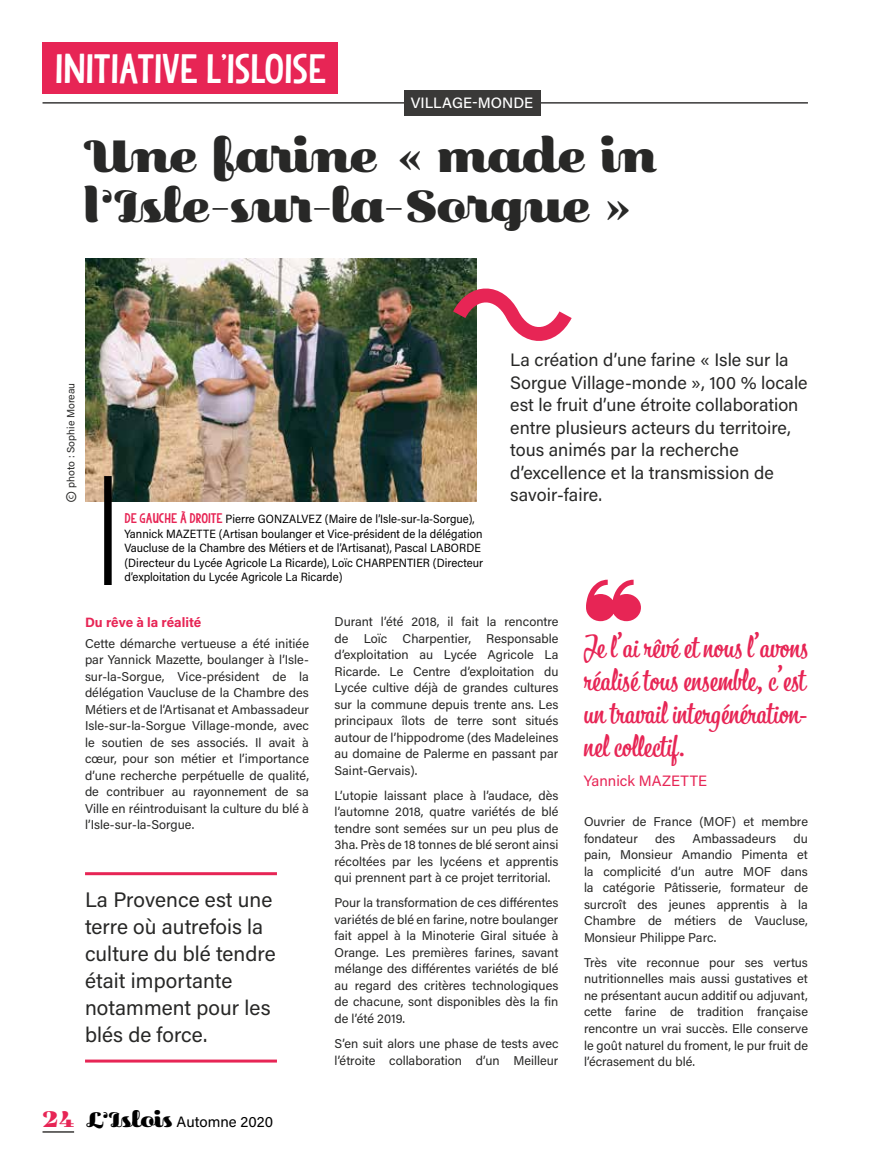
<style>
.page{position:relative;width:893px;height:1170px;background:#fff}
.page>*{position:absolute;margin:0;border:0;box-sizing:border-box;transform-origin:0 0}
.t1{font:45px/49.5px "Primot Pro";color:#282827}
.t2{font:37.5px "Jelly";color:#fff}
.t3{font:30px/33px "Bistro Script";color:#e72555;text-align:justify}
.t4{font:21px/27px "Acumin Variable Concept";letter-spacing:.02em;color:#282827}
.t5{font:18px/22.5px "Acumin Variable Concept";letter-spacing:.02em;color:#282827}
.t6{font:15px "Acumin Variable Concept";letter-spacing:.025em;color:#000}
.t7{font:15px "Acumin Variable Concept";letter-spacing:.02em;color:#e72555}
.t8{font:15px "Acumin Variable Concept";letter-spacing:.015em;color:#fff}
.t9{font:13.5px "Acumin Variable Concept";letter-spacing:.06em;color:#e72555}
.t10{font:12.75px/16.5px "Acumin Variable Concept";letter-spacing:.02em;color:#282827;text-align:justify}
.t11{font:12px/14.4px "Acumin Variable Concept";letter-spacing:-.005em;color:#000}
.t12{font:10.5px "Acumin Variable Concept";letter-spacing:.02em;color:#282827}
.s1{font-family:"Jelly";font-size:12.75px;color:#e72555}
.s2{font-family:"Primot Pro";font-size:22.5px;color:#e72555}
.s3{font-family:"Primot Pro";font-size:21px}
</style>
<div class="page">
<hr style="left:43px;top:102px;width:765px;height:2px;background:#3a3938">
<div style="left:43px;top:43px;width:295px;height:51px;background:#e72555"></div>
<div style="left:404px;top:90px;width:136px;height:26px;background:#3a3938"></div>
<img style="left:85px;top:259px;width:391px;height:242px">
<svg style="left:440px;top:289px;width:132px;height:70px"></svg>
<hr style="left:85px;top:872px;width:192px;height:3px;background:#e72555">
<hr style="left:85px;top:1059px;width:192px;height:3px;background:#e72555">
<div style="left:104px;top:476px;width:8px;height:109px;background:#000"></div>
<svg style="left:586px;top:579px;width:55px;height:42px"></svg>
<hr style="left:43px;top:1131px;width:31px;height:1px;background:#3a3938">
<h2 class="t2" style="left:55px;top:44px;width:273px">INITIATIVE L’ISLOISE</h2>
<p class="t8" style="left:411px;top:92px;width:124px">VILLAGE-MONDE</p>
<h1 class="t1" style="left:85px;top:132px;width:570px">Une farine « made in l’Isle-sur-la-Sorgue »</h1>
<p class="t12" style="left:63px;top:487px;width:106px;rotate:-90deg">photo : Sophie Moreau</p>
<p class="t11" style="left:124px;top:511px;width:360px"><span class="s1">DE GAUCHE À DROITE</span> Pierre GONZALVEZ (Maire de l’Isle-sur-la-Sorgue), Yannick MAZETTE (Artisan boulanger et Vice-président de la délégation Vaucluse de la Chambre des Métiers et de l’Artisanat), Pascal LABORDE (Directeur du Lycée Agricole La Ricarde), Loïc CHARPENTIER (Directeur d’exploitation du Lycée Agricole La Ricarde)</p>
<h3 class="t5" style="left:510px;top:348px;width:299px">La création d’une farine « Isle sur la Sorgue Village-monde », 100 % locale est le fruit d’une étroite collaboration entre plusieurs acteurs du territoire, tous animés par la recherche d’excellence et la transmission de savoir-faire.</h3>
<p class="t9" style="left:85px;top:612px;width:117px">Du rêve à la réalité</p>
<p class="t10" style="left:85px;top:634px;width:225px">Cette démarche vertueuse a été initiée par Yannick Mazette, boulanger à l’Isle&shy;sur-la-Sorgue, Vice-président de la délégation Vaucluse de la Chambre des Métiers et de l’Artisanat et Ambassadeur Isle-sur-la-Sorgue Village-monde, avec le soutien de ses associés. Il avait à cœur, pour son métier et l’importance d’une recherche perpétuelle de qualité, de contribuer au rayonnement de sa Ville en réintroduisant la culture du blé à l’Isle-sur-la-Sorgue.</p>
<h3 class="t4" style="left:85px;top:885px;width:192px">La Provence est une terre où autrefois la culture du blé tendre était importante notamment pour les blés de force.</h3>
<p class="t10" style="left:334px;top:613px;width:225px">Durant l’été 2018, il fait la rencontre de Loïc Charpentier, Responsable d’exploitation au Lycée Agricole La Ricarde. Le Centre d’exploitation du Lycée cultive déjà de grandes cultures sur la commune depuis trente ans. Les principaux îlots de terre sont situés autour de l’hippodrome (des Madeleines au domaine de Palerme en passant par Saint-Gervais).</p>
<p class="t10" style="left:334px;top:786px;width:225px">L’utopie laissant place à l’audace, dès l’automne 2018, quatre variétés de blé tendre sont semées sur un peu plus de 3ha. Près de 18 tonnes de blé seront ainsi récoltées par les lycéens et apprentis qui prennent part à ce projet territorial.</p>
<p class="t10" style="left:334px;top:894px;width:225px">Pour la transformation de ces différentes variétés de blé en farine, notre boulanger fait appel à la Minoterie Giral située à Orange. Les premières farines, savant mélange des différentes variétés de blé au regard des critères technologiques de chacune, sont disponibles dès la fin de l’été 2019.</p>
<p class="t10" style="left:334px;top:1034px;width:225px">S’en suit alors une phase de tests avec l’étroite collaboration d’un Meilleur</p>
<h3 class="t3" style="left:584px;top:631px;width:225px">Je l’ai rêvé et nous l’avons réalisé tous ensemble, c’est un travail intergénération&shy;nel collectif.</h3>
<p class="t7" style="left:584px;top:770px;width:124px">Yannick MAZETTE</p>
<p class="t10" style="left:584px;top:813px;width:225px">Ouvrier de France (MOF) et membre fondateur</p>
<p class="t10" style="left:584px;top:829px;width:225px;text-indent:210px">du pain, Monsieur Amandio Pimenta et la complicité d’un autre MOF dans la catégorie Pâtisserie, formateur de surcroît des jeunes apprentis à la Chambre de métiers de Vaucluse, Monsieur Philippe Parc.</p>
<p class="t10" style="left:584px;top:953px;width:225px">Très vite reconnue pour ses vertus nutritionnelles mais aussi gustatives et ne présentant aucun additif ou adjuvant, cette farine de tradition française rencontre un vrai succès. Elle conserve le goût naturel du froment, le pur fruit de l’écrasement du blé.</p>
<p class="t10" style="left:655px;top:829px;width:21px">des</p>
<p class="t10" style="left:693px;top:829px;width:85px">Ambassadeurs</p>
<p class="t6" style="left:43px;top:1111px;width:232px"><span class="s2">24</span> <span class="s3">L’Islois</span> Automne 2020</p>
</div>
